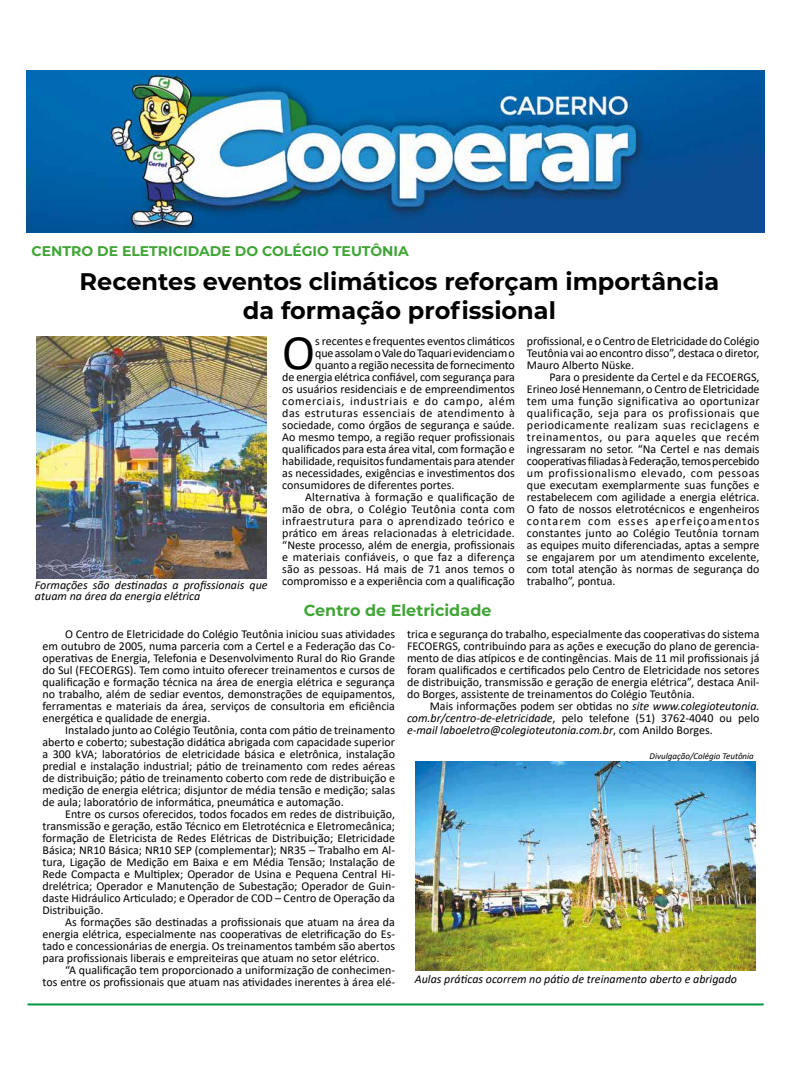
<style>
.page{position:relative;width:791px;height:1078px;background:#fff}
.page>*{position:absolute;margin:0;border:0;box-sizing:border-box;transform-origin:0 0}
.t1{font:49.8px "Calibri";color:#000}
.t2{font:700 24px/29px "Montserrat";color:#000;text-align:center}
.t3{font:700 16px "Montserrat";color:#3fa535}
.t4{font:700 14px "Montserrat";color:#3fa535}
.t5{font:12px/12px "Calibri";color:#000;text-align:justify}
.t6{font:italic 12px/12px "Calibri";color:#000;text-align:justify}
.t7{font:12px "Calibri";letter-spacing:.02em;color:#000}
.t8{font:12px "Calibri";letter-spacing:.03em;color:#000}
.t9{font:12px "Calibri";letter-spacing:.035em;color:#000}
.t10{font:12px "Calibri";letter-spacing:.06em;color:#000}
.t11{font:12px "Calibri";letter-spacing:.025em;color:#000}
.t12{font:italic 9px "Calibri";color:#000}
.s1{font-style:normal}
</style>
<div class="page">
<img style="left:27px;top:71px;width:737px;height:162px">
<hr style="left:27px;top:1003px;width:737px;height:2px;background:#009740">
<img style="left:415px;top:761px;width:340px;height:209px">
<img style="left:37px;top:336px;width:229px;height:242px">
<p class="t4" style="left:31px;top:241px;width:379px">CENTRO DE ELETRICIDADE DO COLÉGIO TEUTÔNIA</p>
<h2 class="t2" style="left:80px;top:266px;width:641px">Recentes eventos climáticos reforçam importância da formação profissional</h2>
<p class="t6" style="left:35px;top:579px;width:234px;line-height:11px">Formações são destinadas a profissionais que atuam na área da energia elétrica</p>
<h1 class="t1" style="left:282px;top:318px;width:34px">O</h1>
<p class="t5" style="left:315px;top:335px;width:201px">s recentes e frequentes eventos climáticos</p>
<p class="t5" style="left:315px;top:347px;width:201px">que assolam o Vale do Taquari evidenciam o</p>
<p class="t5" style="left:315px;top:359px;width:201px">quanto a região necessita de fornecimento</p>
<p class="t5" style="left:282px;top:371px;width:234px">de energia elétrica confiável, com segurança para</p>
<p class="t5" style="left:282px;top:383px;width:234px">os usuários residenciais e de empreendimentos</p>
<p class="t10" style="left:282px;top:393px;width:234px">comerciais, industriais e do campo, além</p>
<p class="t9" style="left:282px;top:405px;width:234px">das estruturas essenciais de atendimento à</p>
<p class="t5" style="left:282px;top:419px;width:234px">sociedade, como órgãos de segurança e saúde.</p>
<p class="t5" style="left:282px;top:431px;width:234px">Ao mesmo tempo, a região requer profissionais</p>
<p class="t5" style="left:282px;top:443px;width:234px">qualificados para esta área vital, com formação e</p>
<p class="t5" style="left:282px;top:455px;width:234px">habilidade, requisitos fundamentais para atender</p>
<p class="t5" style="left:282px;top:467px;width:234px">as necessidades, exigências e investimentos dos</p>
<p class="t5" style="left:282px;top:479px;width:174px">consumidores de diferentes portes.</p>
<p class="t7" style="left:305px;top:489px;width:211px">Alternativa à formação e qualificação de</p>
<p class="t11" style="left:282px;top:501px;width:234px">mão de obra, o Colégio Teutônia conta com</p>
<p class="t8" style="left:282px;top:513px;width:234px">infraestrutura para o aprendizado teórico e</p>
<p class="t5" style="left:282px;top:527px;width:234px">prático em áreas relacionadas à eletricidade.</p>
<p class="t5" style="left:282px;top:539px;width:234px">“Neste processo, além de energia, profissionais</p>
<p class="t7" style="left:282px;top:549px;width:234px">e materiais confiáveis, o que faz a diferença</p>
<p class="t5" style="left:282px;top:563px;width:234px">são as pessoas. Há mais de 71 anos temos o</p>
<p class="t5" style="left:282px;top:575px;width:234px">compromisso e a experiência com a qualificação</p>
<h3 class="t3" style="left:304px;top:599px;width:189px">Centro de Eletricidade</h3>
<p class="t5" style="left:527px;top:335px;width:234px">profissional, e o Centro de Eletricidade do Colégio Teutônia vai ao encontro disso”, destaca o diretor, Mauro Alberto Nüske.</p>
<p class="t5" style="left:527px;top:371px;width:234px;text-indent:23px">Para o presidente da Certel e da FECOERGS, Erineo José Hennemann, o Centro de Eletricidade tem uma função significativa ao oportunizar qualificação, seja para os profissionais que periodicamente realizam suas reciclagens e treinamentos, ou para aqueles que recém ingressaram no setor. “Na Certel e nas demais cooperativas filiadas à Federação, temos percebido um profissionalismo elevado, com pessoas que executam exemplarmente suas funções e restabelecem com agilidade a energia elétrica.<br>O fato de nossos eletrotécnicos e engenheiros contarem com esses aperfeiçoamentos constantes junto ao Colégio Teutônia tornam as equipes muito diferenciadas, aptas a sempre se engajarem por um atendimento excelente, com total atenção às normas de segurança do trabalho”, pontua.</p>
<p class="t5" style="left:43px;top:627px;width:354px;text-indent:23px">O Centro de Eletricidade do Colégio Teutônia iniciou suas atividades em outubro de 2005, numa parceria com a Certel e a Federação das Co&shy;operativas de Energia, Telefonia e Desenvolvimento Rural do Rio Grande do Sul (FECOERGS). Tem como intuito oferecer treinamentos e cursos de qualificação e formação técnica na área de energia elétrica e segurança no trabalho, além de sediar eventos, demonstrações de equipamentos, ferramentas e materiais da área, serviços de consultoria em eficiência energética e qualidade de energia.</p>
<p class="t5" style="left:43px;top:723px;width:354px;text-indent:23px">Instalado junto ao Colégio Teutônia, conta com pátio de treinamento aberto e coberto; subestação didática abrigada com capacidade superior a 300 kVA; laboratórios de eletricidade básica e eletrônica, instalação predial e instalação industrial; pátio de treinamento com redes aéreas de distribuição; pátio de treinamento coberto com rede de distribuição e medição de energia elétrica; disjuntor de média tensão e medição; salas de aula; laboratório de informática, pneumática e automação.</p>
<p class="t5" style="left:43px;top:807px;width:354px;text-indent:23px">Entre os cursos oferecidos, todos focados em redes de distribuição, transmissão e geração, estão Técnico em Eletrotécnica e Eletromecânica; formação de Eletricista de Redes Elétricas de Distribuição; Eletricidade Básica; NR10 Básica; NR10 SEP (complementar); NR35 – Trabalho em Al&shy;tura, Ligação de Medição em Baixa e em Média Tensão; Instalação de Rede Compacta e Multiplex; Operador de Usina e Pequena Central Hi&shy;drelétrica; Operador e Manutenção de Subestação; Operador de Guin&shy;daste Hidráulico Articulado; e Operador de COD – Centro de Operação da Distribuição.</p>
<p class="t5" style="left:43px;top:915px;width:354px;text-indent:23px">As formações são destinadas a profissionais que atuam na área da energia elétrica, especialmente nas cooperativas de eletrificação do Es&shy;tado e concessionárias de energia. Os treinamentos também são abertos para profissionais liberais e empreiteiras que atuam no setor elétrico.</p>
<p class="t5" style="left:43px;top:963px;width:354px;text-align:right">“A qualificação tem proporcionado a uniformização de conhecimen-<br>tos entre os profissionais que atuam nas atividades inerentes à área elé-</p>
<p class="t5" style="left:407px;top:627px;width:354px">trica e segurança do trabalho, especialmente das cooperativas do sistema FECOERGS, contribuindo para as ações e execução do plano de gerencia&shy;mento de dias atípicos e de contingências. Mais de 11 mil profissionais já foram qualificados e certificados pelo Centro de Eletricidade nos setores de distribuição, transmissão e geração de energia elétrica”, destaca Anil&shy;do Borges, assistente de treinamentos do Colégio Teutônia.</p>
<p class="t6" style="left:407px;top:699px;width:354px;text-indent:23px"><span class="s1">Mais informações podem ser obtidas no</span> site www.colegioteutonia. com.br/centro-de-eletricidade<span class="s1">, pelo telefone (51) 3762-4040 ou pelo </span>e-mail laboeletro@colegioteutonia.com.br<span class="s1">, com Anildo Borges.</span></p>
<p class="t12" style="left:649px;top:749px;width:106px">Divulgação/Colégio Teutônia</p>
<p class="t6" style="left:415px;top:971px;width:324px">Aulas práticas ocorrem no pátio de treinamento aberto e abrigado</p>
</div>
